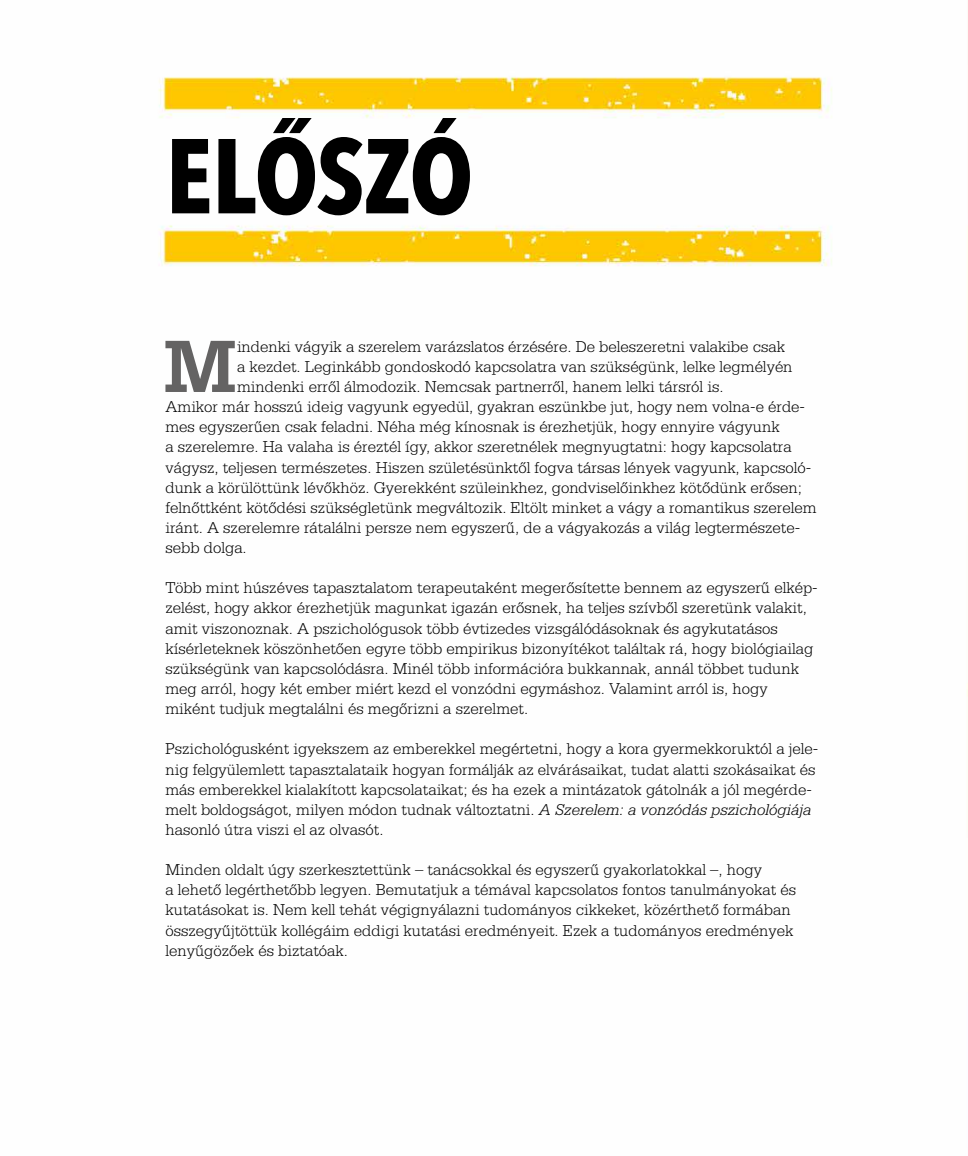
<style>
.page{position:relative;width:968px;height:1156px;background:#fff}
.page>*{position:absolute;margin:0;border:0;box-sizing:border-box;transform-origin:0 0}
.t1{font:700 condensed 105px "Avenir Next LT Pro";letter-spacing:-.02em;color:#000}
.t2{font:700 78.23px "Serifa Std";color:#646363}
.t3{font:300 16.62px/20.1px "Serifa Std";color:#000}
.s1{font-style:italic}
</style>
<div class="page">
<img style="left:158px;top:77px;width:674px;height:190px">
<h1 class="t1" style="left:165px;top:112px;width:309px">ELŐSZÓ</h1>
<h2 class="t2" style="left:163px;top:320px;width:75px">M</h2>
<p class="t3" style="left:237px;top:336px;width:549px">indenki vágyik a szerelem varázslatos érzésére. De beleszeretni valakibe csak</p>
<p class="t3" style="left:237px;top:356px;width:557px">a kezdet. Leginkább gondoskodó kapcsolatra van szükségünk, lelke legmélyén</p>
<p class="t3" style="left:237px;top:377px;width:488px">mindenki erről álmodozik. Nemcsak partnerről, hanem lelki társról is.</p>
<p class="t3" style="left:165px;top:397px;width:641px">Amikor már hosszú ideig vagyunk egyedül, gyakran eszünkbe jut, hogy nem volna-e érde-</p>
<p class="t3" style="left:165px;top:417px;width:615px">mes egyszerűen csak feladni. Néha még kínosnak is érezhetjük, hogy ennyire vágyunk</p>
<p class="t3" style="left:165px;top:437px;width:627px">a szerelemre. Ha valaha is éreztél így, akkor szeretnélek megnyugtatni: hogy kapcsolatra</p>
<p class="t3" style="left:165px;top:457px;width:647px">vágysz, teljesen természetes. Hiszen születésünktől fogva társas lények vagyunk, kapcsoló-</p>
<p class="t3" style="left:165px;top:477px;width:637px">dunk a körülöttünk lévőkhöz. Gyerekként szüleinkhez, gondviselőinkhez kötődünk erősen;</p>
<p class="t3" style="left:165px;top:497px;width:652px">felnőttként kötődési szükségletünk megváltozik. Eltölt minket a vágy a romantikus szerelem</p>
<p class="t3" style="left:165px;top:518px;width:636px">iránt. A szerelemre rátalálni persze nem egyszerű, de a vágyakozás a világ legtermészete-</p>
<p class="t3" style="left:165px;top:538px;width:83px">sebb dolga.</p>
<p class="t3" style="left:165px;top:578px;width:653px">Több mint húszéves tapasztalatom terapeutaként megerősítette bennem az egyszerű elkép&shy;zelést, hogy akkor érezhetjük magunkat igazán erősnek, ha teljes szívből szeretünk valakit, amit viszonoznak. A pszichológusok több évtizedes vizsgálódásoknak és agykutatásos kísérleteknek köszönhetően egyre több empirikus bizonyítékot találtak rá, hogy biológiailag szükségünk van kapcsolódásra. Minél több információra bukkannak, annál többet tudunk meg arról, hogy két ember miért kezd el vonzódni egymáshoz. Valamint arról is, hogy miként tudjuk megtalálni és megőrizni a szerelmet.</p>
<p class="t3" style="left:165px;top:739px;width:654px">Pszichológusként igyekszem az emberekkel megértetni, hogy a kora gyermekkoruktól a jele&shy;nig felgyülemlett tapasztalataik hogyan formálják az elvárásaikat, tudat alatti szokásaikat és más emberekkel kialakított kapcsolataikat; és ha ezek a mintázatok gátolnák a jól megérde&shy;melt boldogságot, milyen módon tudnak változtatni. <span class="s1">A Szerelem: a vonzódás pszichológiája </span>hasonló útra viszi el az olvasót.</p>
<p class="t3" style="left:165px;top:860px;width:632px">Minden oldalt úgy szerkesztettünk – tanácsokkal és egyszerű gyakorlatokkal –, hogy<br>a lehető legérthetőbb legyen. Bemutatjuk a témával kapcsolatos fontos tanulmányokat és kutatásokat is. Nem kell tehát végignyálazni tudományos cikkeket, közérthető formában összegyűjtöttük kollégáim eddigi kutatási eredményeit. Ezek a tudományos eredmények lenyűgözőek és biztatóak.</p>
</div>
